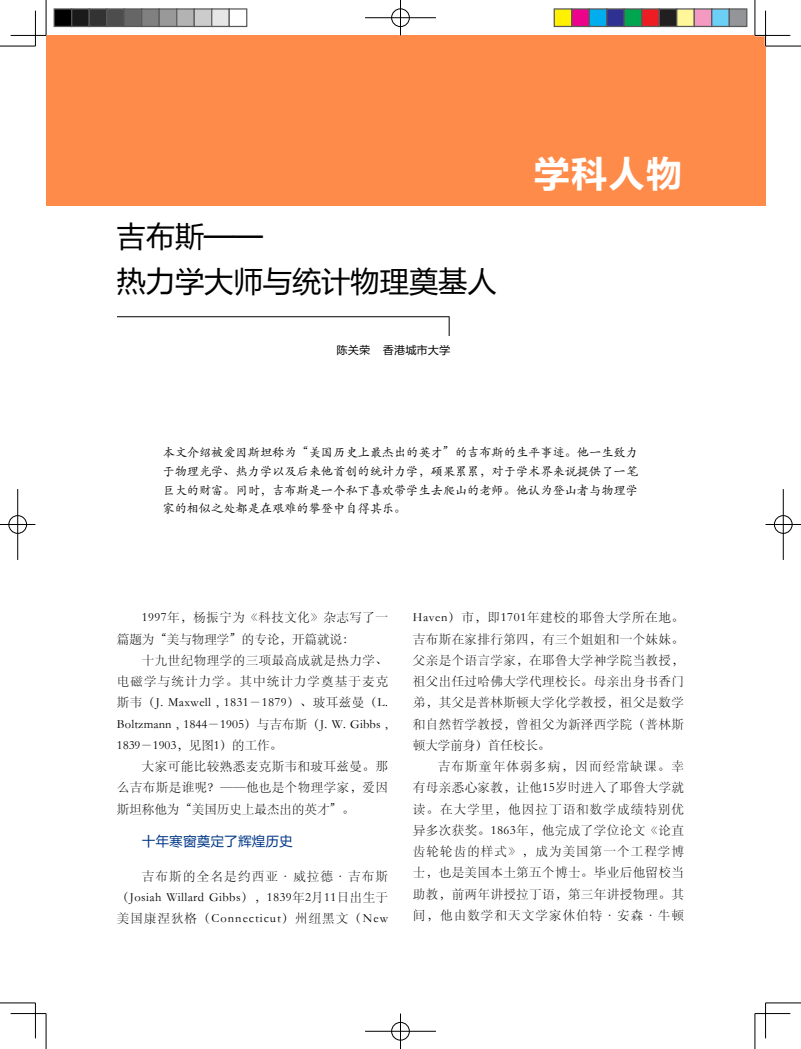
<style>
.page{position:relative;width:801px;height:1049px;background:#fff}
.page>*{position:absolute;margin:0;border:0;box-sizing:border-box;transform-origin:0 0}
.t1{font:37.5px "FZLTCHK GBK1 0";color:#fff}
.t2{font:30px/45px "FZLTHK GBK1 0";letter-spacing:-.025em;color:#000}
.t3{font:13.75px "FZLTHK GBK1 0";color:#003687}
.t4{font:12.5px/21.2px "ST Song";letter-spacing:.035em;color:#000;text-align:justify}
.t5{font:12.5px/18.8px "ST Kaiti";letter-spacing:-.025em;color:#000;text-align:justify}
.t6{font:11.25px "FZLTHK GBK1 0";color:#000}
</style>
<div class="page">
<div style="left:46px;top:35px;width:719px;height:171px;background:#ff8b4a"></div>
<hr style="left:117px;top:316px;width:332px;height:1px;background:#000">
<svg style="left:449px;top:317px;width:1px;height:19px"></svg>
<hr style="left:764px;top:11px;width:2px;height:35px;background:#fff">
<hr style="left:0;top:46px;width:35px;height:1px;background:#000">
<hr style="left:765px;top:46px;width:36px;height:1px;background:#000">
<hr style="left:0;top:1003px;width:35px;height:1px;background:#000">
<hr style="left:765px;top:1003px;width:36px;height:1px;background:#000">
<hr style="left:46px;top:0;width:1px;height:35px;background:#000">
<hr style="left:46px;top:1013px;width:1px;height:36px;background:#000">
<hr style="left:755px;top:0;width:1px;height:35px;background:#000">
<hr style="left:755px;top:1013px;width:1px;height:36px;background:#000">
<hr style="left:11px;top:35px;width:35px;height:1px;background:#000">
<hr style="left:755px;top:35px;width:35px;height:1px;background:#000">
<hr style="left:11px;top:1013px;width:35px;height:1px;background:#000">
<hr style="left:755px;top:1013px;width:35px;height:1px;background:#000">
<hr style="left:35px;top:11px;width:1px;height:35px;background:#000">
<hr style="left:35px;top:1003px;width:1px;height:35px;background:#000">
<hr style="left:765px;top:11px;width:1px;height:35px;background:#000">
<hr style="left:765px;top:1003px;width:1px;height:35px;background:#000">
<div style="left:391px;top:8px;width:19px;height:19px;border:2px solid #fff;border-radius:50%"></div>
<hr style="left:365px;top:17px;width:71px;height:2px;background:#fff">
<div style="left:391px;top:9px;width:18px;height:18px;border:1px solid #000;border-radius:50%"></div>
<hr style="left:365px;top:18px;width:71px;height:1px;background:#000">
<hr style="left:400px;top:0;width:1px;height:35px;background:#000">
<div style="left:391px;top:1021px;width:19px;height:20px;border:2px solid #fff;border-radius:50%"></div>
<hr style="left:365px;top:1030px;width:71px;height:2px;background:#fff">
<div style="left:391px;top:1022px;width:18px;height:18px;border:1px solid #000;border-radius:50%"></div>
<hr style="left:365px;top:1031px;width:71px;height:1px;background:#000">
<hr style="left:400px;top:1013px;width:1px;height:36px;background:#000">
<div style="left:8px;top:515px;width:19px;height:19px;border:2px solid #fff;border-radius:50%"></div>
<hr style="left:17px;top:489px;width:2px;height:71px;background:#fff">
<div style="left:9px;top:515px;width:18px;height:18px;border:1px solid #000;border-radius:50%"></div>
<hr style="left:0;top:524px;width:35px;height:1px;background:#000">
<hr style="left:18px;top:489px;width:1px;height:71px;background:#000">
<div style="left:773px;top:515px;width:20px;height:19px;border:2px solid #fff;border-radius:50%"></div>
<hr style="left:782px;top:489px;width:2px;height:71px;background:#fff">
<div style="left:774px;top:515px;width:18px;height:18px;border:1px solid #000;border-radius:50%"></div>
<hr style="left:765px;top:524px;width:36px;height:1px;background:#000">
<hr style="left:783px;top:489px;width:1px;height:71px;background:#000">
<div style="left:54px;top:9px;width:18px;height:17px;background:#000"></div>
<div style="left:54px;top:8px;width:18px;height:19px;border:1px solid #595959"></div>
<div style="left:72px;top:9px;width:17px;height:17px;background:#1a1a1a"></div>
<div style="left:71px;top:8px;width:19px;height:19px;border:1px solid #595959"></div>
<div style="left:89px;top:9px;width:18px;height:17px;background:#333"></div>
<div style="left:89px;top:8px;width:18px;height:19px;border:1px solid #595959"></div>
<div style="left:107px;top:9px;width:17px;height:17px;background:#4d4d4d"></div>
<div style="left:106px;top:8px;width:19px;height:19px;border:1px solid #595959"></div>
<div style="left:124px;top:9px;width:18px;height:17px;background:#666"></div>
<div style="left:124px;top:8px;width:18px;height:19px;border:1px solid #595959"></div>
<div style="left:142px;top:9px;width:17px;height:17px;background:#808080"></div>
<div style="left:141px;top:8px;width:19px;height:19px;border:1px solid #595959"></div>
<div style="left:159px;top:9px;width:18px;height:17px;background:#999"></div>
<div style="left:159px;top:8px;width:18px;height:19px;border:1px solid #595959"></div>
<div style="left:177px;top:9px;width:17px;height:17px;background:#b3b3b3"></div>
<div style="left:176px;top:8px;width:19px;height:19px;border:1px solid #595959"></div>
<div style="left:194px;top:9px;width:18px;height:17px;background:#ccc"></div>
<div style="left:194px;top:8px;width:18px;height:19px;border:1px solid #595959"></div>
<div style="left:212px;top:9px;width:17px;height:17px;background:#e6e6e6"></div>
<div style="left:211px;top:8px;width:19px;height:19px;border:1px solid #595959"></div>
<div style="left:229px;top:8px;width:18px;height:19px;border:1px solid #595959"></div>
<div style="left:554px;top:9px;width:18px;height:17px;background:#fff101"></div>
<div style="left:553px;top:8px;width:19px;height:19px;border:1px solid #595959"></div>
<div style="left:572px;top:9px;width:17px;height:17px;background:#ed028c"></div>
<div style="left:571px;top:8px;width:19px;height:19px;border:1px solid #595959"></div>
<div style="left:589px;top:9px;width:18px;height:17px;background:#00aeef"></div>
<div style="left:588px;top:8px;width:19px;height:19px;border:1px solid #595959"></div>
<div style="left:607px;top:9px;width:17px;height:17px;background:#2e3092"></div>
<div style="left:606px;top:8px;width:19px;height:19px;border:1px solid #595959"></div>
<div style="left:624px;top:9px;width:18px;height:17px;background:#00a54f"></div>
<div style="left:623px;top:8px;width:19px;height:19px;border:1px solid #595959"></div>
<div style="left:642px;top:9px;width:17px;height:17px;background:#ee1d23"></div>
<div style="left:641px;top:8px;width:19px;height:19px;border:1px solid #595959"></div>
<div style="left:659px;top:9px;width:18px;height:17px;background:#231f20"></div>
<div style="left:658px;top:8px;width:19px;height:19px;border:1px solid #595959"></div>
<div style="left:677px;top:9px;width:17px;height:17px;background:#fff79a"></div>
<div style="left:676px;top:8px;width:19px;height:19px;border:1px solid #595959"></div>
<div style="left:694px;top:9px;width:18px;height:17px;background:#f499c2"></div>
<div style="left:693px;top:8px;width:19px;height:19px;border:1px solid #595959"></div>
<div style="left:712px;top:9px;width:17px;height:17px;background:#6bcff6"></div>
<div style="left:711px;top:8px;width:19px;height:19px;border:1px solid #595959"></div>
<div style="left:729px;top:9px;width:18px;height:17px;background:#939598"></div>
<div style="left:728px;top:8px;width:19px;height:19px;border:1px solid #595959"></div>
<h2 class="t2" style="left:116px;top:215px;width:383px">吉布斯——<br>热力学大师与统计物理奠基人</h2>
<p class="t6" style="left:337px;top:344px;width:115px">陈关荣 香港城市大学</p>
<h1 class="t1" style="left:533px;top:154px;width:151px">学科人物</h1>
<p class="t5" style="left:162px;top:442px;width:477px">本文介绍被爱因斯坦称为“美国历史上最杰出的英才”的吉布斯的生平事迹。他一生致力于物理光学、热力学以及后来他首创的统计力学，硕果累累，对于学术界来说提供了一笔巨大的财富。同时，吉布斯是一个私下喜欢带学生去爬山的老师。他认为登山者与物理学家的相似之处都是在艰难的攀登中自得其乐。</p>
<p class="t4" style="left:117px;top:606px;width:273px;text-indent:25px">1997年，杨振宁为《科技文化》杂志写了一篇题为“美与物理学”的专论，开篇就说：</p>
<p class="t4" style="left:117px;top:649px;width:273px;text-indent:25px">十九世纪物理学的三项最高成就是热力学、电磁学与统计力学。其中统计力学奠基于麦克斯韦（J. Maxwell , 1831－1879）、玻耳兹曼（L.<br>Boltzmann , 1844－1905）与吉布斯（J. W. Gibbs , 1839－1903，见图1）的工作。</p>
<p class="t4" style="left:117px;top:755px;width:273px;text-indent:25px">大家可能比较熟悉麦克斯韦和玻耳兹曼。那么吉布斯是谁呢？——他也是个物理学家，爱因斯坦称他为“美国历史上最杰出的英才”。</p>
<p class="t3" style="left:142px;top:834px;width:153px">十年寒窗奠定了辉煌历史</p>
<p class="t4" style="left:117px;top:865px;width:273px;text-indent:25px">吉布斯的全名是约西亚·威拉德·吉布斯（Josiah Willard Gibbs），1839年2月11日出生于美国康涅狄格（Connecticut）州纽黑文（New</p>
<p class="t4" style="left:413px;top:606px;width:273px">Haven）市，即1701年建校的耶鲁大学所在地。吉布斯在家排行第四，有三个姐姐和一个妹妹。父亲是个语言学家，在耶鲁大学神学院当教授，祖父出任过哈佛大学代理校长。母亲出身书香门弟，其父是普林斯顿大学化学教授，祖父是数学和自然哲学教授，曾祖父为新泽西学院（普林斯顿大学前身）首任校长。</p>
<p class="t4" style="left:413px;top:755px;width:273px;text-indent:25px">吉布斯童年体弱多病，因而经常缺课。幸有母亲悉心家教，让他15岁时进入了耶鲁大学就读。在大学里，他因拉丁语和数学成绩特别优异多次获奖。1863年，他完成了学位论文《论直齿轮轮齿的样式》，成为美国第一个工程学博士，也是美国本土第五个博士。毕业后他留校当助教，前两年讲授拉丁语，第三年讲授物理。其间，他由数学和天文学家休伯特·安森·牛顿</p>
</div>
